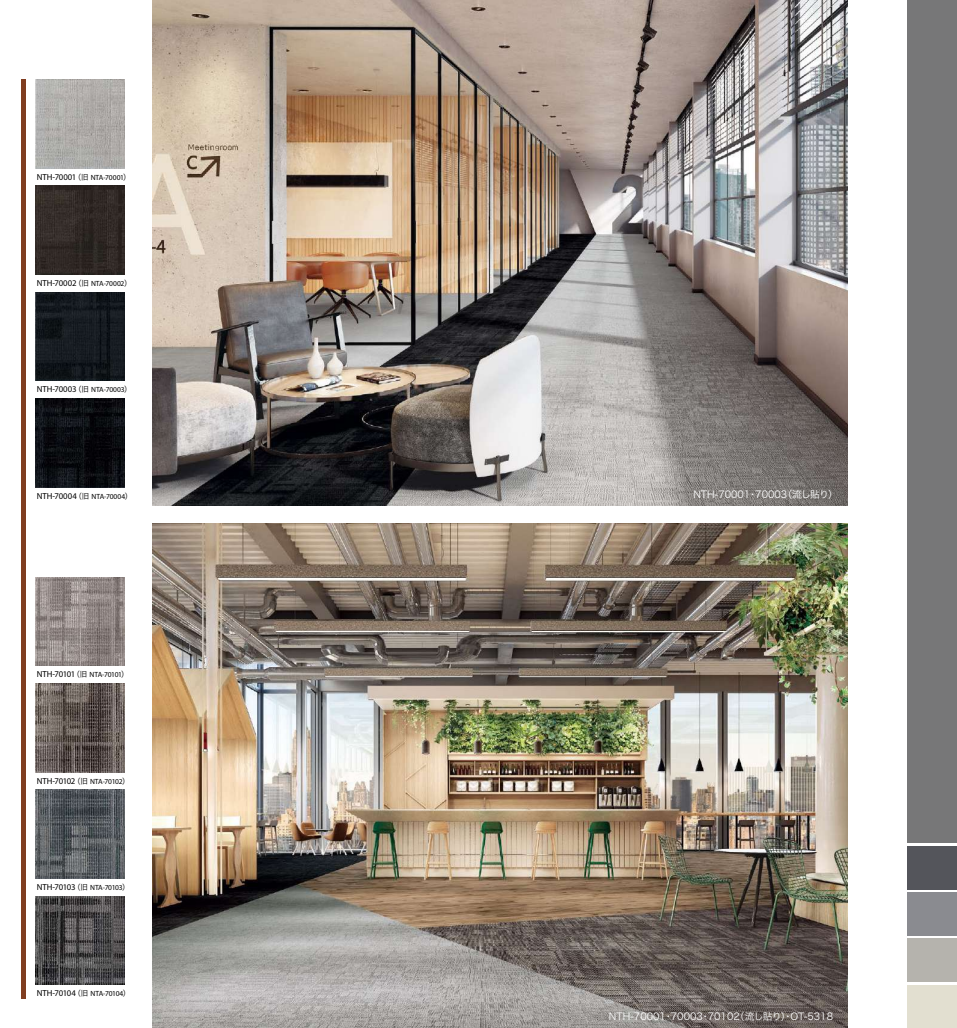
<style>
.page{position:relative;width:957px;height:1028px;background:#fff}
.page>*{position:absolute;margin:0;border:0;box-sizing:border-box;transform-origin:0 0}
.t1{font:9.75px "Hira Kaku Pro N W3";color:#fff}
.t2{font:8.75px "Myriad Pro";letter-spacing:-.005em;color:#000}
.t3{font:8.75px "Myriad Pro";letter-spacing:-.03em;color:#000}
.t4{font:8.75px "Myriad Pro";letter-spacing:-.035em;color:#000}
.t5{font:8.75px "Myriad Pro";letter-spacing:-.045em;color:#000}
.s1{font-family:"Hira Kaku Std N W3";font-size:7.5px}
.s2{font-size:7.5px}
</style>
<div class="page">
<hr style="left:22px;top:80px;width:4px;height:918px;background:#803d20">
<img style="left:153px;top:523px;width:694px;height:505px">
<img style="left:153px;top:0;width:694px;height:505px">
<div style="left:907px;top:0;width:50px;height:843px;background:#777778"></div>
<div style="left:907px;top:846px;width:50px;height:43px;background:#54555b"></div>
<div style="left:907px;top:892px;width:50px;height:43px;background:#8a8b90"></div>
<div style="left:907px;top:938px;width:50px;height:43px;background:#b5b3ad"></div>
<div style="left:907px;top:985px;width:50px;height:43px;background:#e2dfd0"></div>
<img style="left:36px;top:79px;width:89px;height:89px">
<img style="left:36px;top:186px;width:89px;height:88px">
<img style="left:36px;top:292px;width:89px;height:89px">
<img style="left:36px;top:398px;width:89px;height:89px">
<img style="left:36px;top:577px;width:89px;height:88px">
<img style="left:36px;top:683px;width:89px;height:89px">
<img style="left:36px;top:789px;width:89px;height:89px">
<img style="left:36px;top:896px;width:89px;height:88px">
<p class="t2" style="left:37px;top:171px;width:95px">NTH-70001<span class="s1">（旧</span> <span class="s2">NTA-70001</span><span class="s1">）</span></p>
<p class="t2" style="left:37px;top:278px;width:96px">NTH-70002<span class="s1">（旧</span> <span class="s2">NTA-70002</span><span class="s1">）</span></p>
<p class="t2" style="left:37px;top:384px;width:96px">NTH-70003<span class="s1">（旧</span> <span class="s2">NTA-70003</span><span class="s1">）</span></p>
<p class="t2" style="left:37px;top:490px;width:97px">NTH-70004<span class="s1">（旧</span> <span class="s2">NTA-70004</span><span class="s1">）</span></p>
<p class="t5" style="left:37px;top:669px;width:94px">NTH-70101<span class="s1">（旧</span> <span class="s2">NTA-70101</span><span class="s1">）</span></p>
<p class="t4" style="left:37px;top:775px;width:95px">NTH-70102<span class="s1">（旧</span> <span class="s2">NTA-70102</span><span class="s1">）</span></p>
<p class="t3" style="left:37px;top:881px;width:94px">NTH-70103<span class="s1">（旧</span> <span class="s2">NTA-70103</span><span class="s1">）</span></p>
<p class="t2" style="left:37px;top:988px;width:95px">NTH-70104<span class="s1">（旧</span> <span class="s2">NTA-70104</span><span class="s1">）</span></p>
<p class="t1" style="left:693px;top:485px;width:146px">NTH-70001・70003（流し貼り）</p>
<p class="t1" style="left:609px;top:1008px;width:226px">NTH-70001・70003・70102（流し貼り）・OT-5318</p>
</div>
